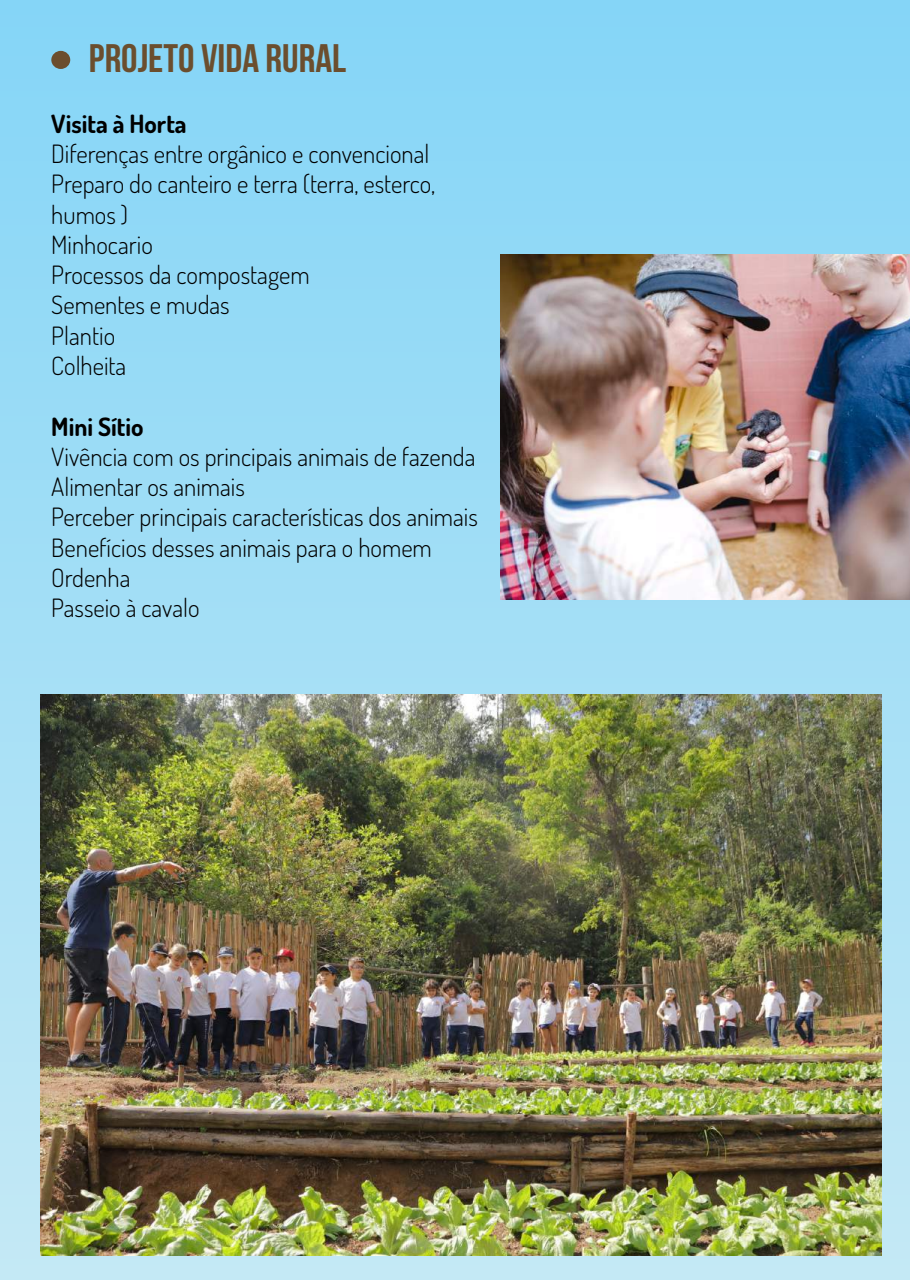
<style>
.page{position:relative;width:910px;height:1280px;background:#fff}
.page>*{position:absolute;margin:0;border:0;box-sizing:border-box;transform-origin:0 0}
.t1{font:700 39.75px "Bebas Neue";color:#6b4e2e;scale:1.04 1}
.t2{font:300 25.2px/30.3px "Dosis";color:#000}
.t3{font:700 25.2px "Dosis";color:#000}
</style>
<div class="page">
<div style="left:0;top:0;width:910px;height:1280px;background:linear-gradient(to bottom,#85d5f7,#c4e9f5)"></div>
<div style="left:51px;top:51px;width:19px;height:18px;background:#6b4e2e;border-radius:50%"></div>
<img style="left:40px;top:694px;width:841px;height:561px">
<img style="left:500px;top:255px;width:410px;height:344px">
<h1 class="t1" style="left:89px;top:37px;width:249px">PROJETO VIDA RURAL</h1>
<p class="t3" style="left:51px;top:107px;width:137px">Visita à Horta</p>
<p class="t2" style="left:51px;top:138px;width:386px">Diferenças entre orgânico e convencional<br>Preparo do canteiro e terra (terra, esterco, humos )<br>Minhocario<br>Processos da compostagem<br>Sementes e mudas<br>Plantio<br>Colheita</p>
<p class="t3" style="left:51px;top:410px;width:94px">Mini Sítio</p>
<p class="t2" style="left:51px;top:441px;width:428px">Vivência com os principais animais de fazenda<br>Alimentar os animais<br>Perceber principais características dos animais<br>Benefícios desses animais para o homem<br>Ordenha<br>Passeio à cavalo</p>
</div>
